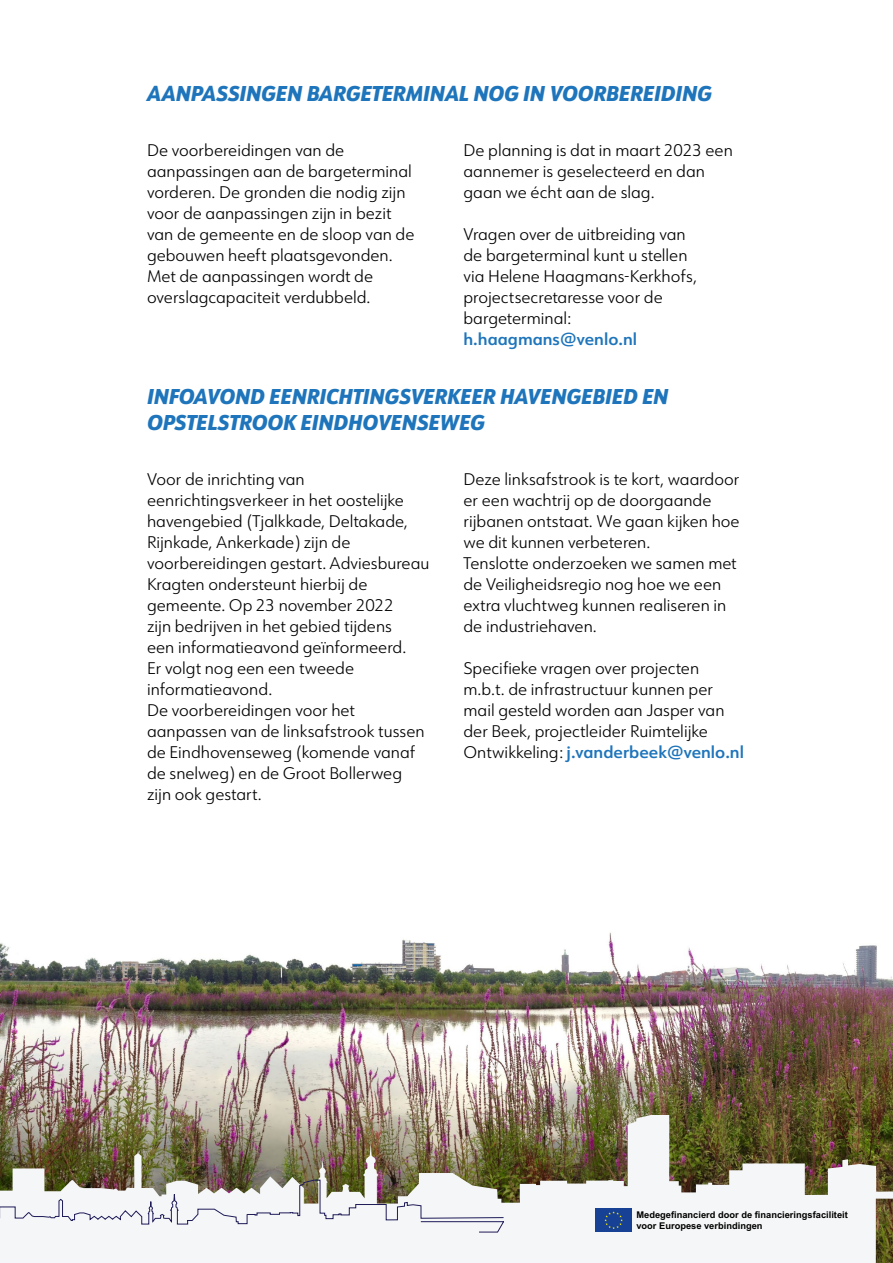
<style>
.page{position:relative;width:893px;height:1263px;background:#fff}
.page>*{position:absolute;margin:0;border:0;box-sizing:border-box;transform-origin:0 0}
.t1{font:italic 800 21px/25.2px "URW Form Semi Cond";color:#1e75bb}
.t2{font:300 16.5px/21px "URW Form";color:#000}
.t3{font:600 16.5px "URW Form";color:#1e75bb}
.t4{font:700 9.3px/11.1px "Arial";color:#000}
.s1{font-weight:600;color:#1e75bb}
</style>
<div class="page">
<img style="left:0;top:932px;width:893px;height:183px">
<img style="left:0;top:1115px;width:893px;height:148px">
<svg style="left:0;top:1180px;width:504px;height:52px"></svg>
<div style="left:595px;top:1208px;width:37px;height:24px;background:#164194"></div>
<svg style="left:604px;top:1211px;width:19px;height:18px"></svg>
<p class="t1" style="left:147px;top:80px;width:566px">AANPASSINGEN BARGETERMINAL NOG IN VOORBEREIDING</p>
<p class="t2" style="left:147px;top:139px;width:269px">De voorbereidingen van de aanpassingen aan de bargeterminal vorderen. De gronden die nodig zijn voor de aanpassingen zijn in bezit van de gemeente en de sloop van de gebouwen heeft plaatsgevonden.<br>Met de aanpassingen wordt de overslagcapaciteit verdubbeld.</p>
<p class="t2" style="left:463px;top:139px;width:271px">De planning is dat in maart 2023 een aannemer is geselecteerd en dan gaan we écht aan de slag.</p>
<p class="t2" style="left:463px;top:223px;width:235px">Vragen over de uitbreiding van de bargeterminal kunt u stellen via Helene Haagmans-Kerkhofs, projectsecretaresse voor de bargeterminal:</p>
<p class="t3" style="left:463px;top:328px;width:175px">h.haagmans@venlo.nl</p>
<p class="t1" style="left:147px;top:383px;width:523px">INFOAVOND EENRICHTINGSVERKEER HAVENGEBIED EN<br>OPSTELSTROOK EINDHOVENSEWEG</p>
<p class="t2" style="left:147px;top:468px;width:284px">Voor de inrichting van eenrichtingsverkeer in het oostelijke havengebied (Tjalkkade, Deltakade,<br>Rijnkade, Ankerkade) zijn de voorbereidingen gestart. Adviesbureau<br>Kragten ondersteunt hierbij de gemeente. Op 23 november 2022<br>zijn bedrijven in het gebied tijdens<br>een informatieavond geïnformeerd.<br>Er volgt nog een een tweede informatieavond.<br>De voorbereidingen voor het aanpassen van de linksafstrook tussen de Eindhovenseweg (komende vanaf de snelweg) en de Groot Bollerweg zijn ook gestart.</p>
<p class="t2" style="left:463px;top:468px;width:278px">Deze linksafstrook is te kort, waardoor er een wachtrij op de doorgaande rijbanen ontstaat. We gaan kijken hoe we dit kunnen verbeteren.<br>Tenslotte onderzoeken we samen met de Veiligheidsregio nog hoe we een extra vluchtweg kunnen realiseren in de industriehaven.</p>
<p class="t2" style="left:463px;top:657px;width:282px">Specifieke vragen over projecten m.b.t. de infrastructuur kunnen per mail gesteld worden aan Jasper van der Beek, projectleider Ruimtelijke Ontwikkeling: <span class="s1">j.vanderbeek@venlo.nl</span></p>
<p class="t4" style="left:636px;top:1209px;width:213px">Medegefinancierd door de financieringsfaciliteit voor Europese verbindingen</p>
</div>
